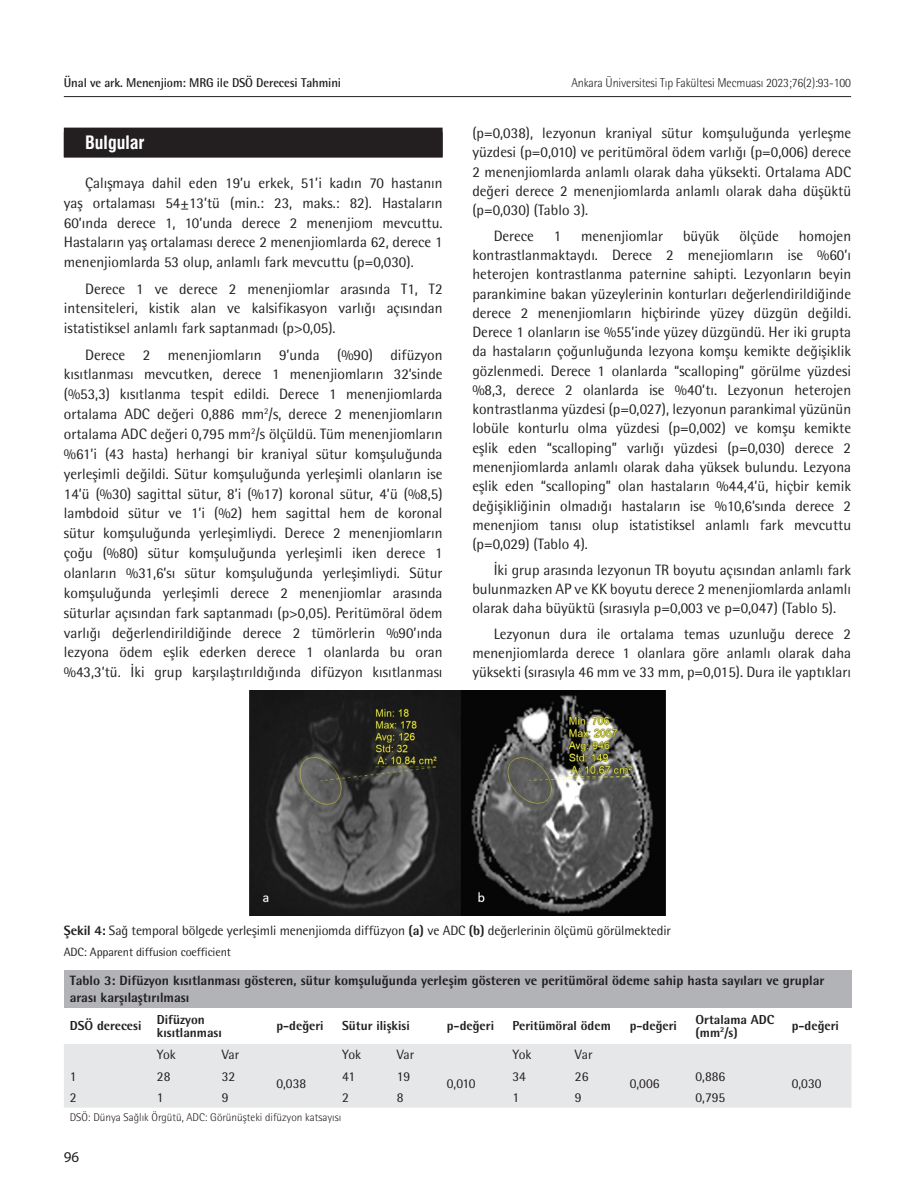
<style>
.page{position:relative;width:915px;height:1191px;background:#fff}
.page>*{position:absolute;margin:0;border:0;box-sizing:border-box;transform-origin:0 0}
.ANA_BASLIK{font:18px "Swiss Condensed Bold Tr";color:#fff}
.YAZI{font:15px/19.2px "Rotis Semi Sans Std";color:#231f20;text-align:justify}
.t1{font:15px "Myriad Pro";color:#231f20}
.TABLO-BASI{font:800 13.5px/16.5px "Rotis Semi Sans Std";color:#231f20}
.RESİM-ALTI{font:13.5px "Rotis Semi Sans Std";letter-spacing:-.01em;color:#231f20}
.TABLO-YAZI{font:13.5px "Rotis Semi Sans Std";color:#231f20}
.TABLO-ARA{font:800 13.05px/12.8px "Rotis Semi Sans Std";color:#231f20}
.t2{font:300 12.75px "Rotis Semi Sans Std";letter-spacing:-.01em;color:#231f20;scale:.95 1}
.t3{font:700 12.75px "Rotis Semi Sans Std";letter-spacing:-.01em;color:#231f20}
.RESİM-ALTI-2{font:12px "Rotis Semi Sans Std";letter-spacing:-.01em;color:#231f20}
.TABLO-ALTI{font:300 11.25px "Rotis Semi Sans Std";color:#231f20}
.s1{font-weight:800}
</style>
<div class="page">
<hr style="left:64px;top:96px;width:786px;height:1px;background:#231f20">
<div style="left:64px;top:128px;width:378px;height:29px;background:#231f20"></div>
<img style="left:249px;top:691px;width:416px;height:224px">
<div style="left:64px;top:970px;width:787px;height:37px;background:#b2b3b7"></div>
<div style="left:64px;top:1044px;width:787px;height:63px;background:#e6e7e9"></div>
<p class="t3" style="left:64px;top:75px;width:279px">Ünal ve ark. Menenjiom: MRG ile DSÖ Derecesi Tahmini</p>
<p class="t2" style="left:571px;top:75px;width:296px">Ankara Üniversitesi Tıp Fakültesi Mecmuası 2023;76(2):93-100</p>
<p class="ANA_BASLIK" style="left:85px;top:132px;width:61px">Bulgular</p>
<p class="YAZI" style="left:64px;top:173px;width:380px;line-height:19.8px;text-indent:21px">Çalışmaya dahil eden 19’u erkek, 51’i kadın 70 hastanın yaş ortalaması 54±13’tü (min.: 23, maks.: 82). Hastaların 60’ında derece 1, 10’unda derece 2 menenjiom mevcuttu.<br>Hastaların yaş ortalaması derece 2 menenjiomlarda 62, derece 1 menenjiomlarda 53 olup, anlamlı fark mevcuttu (p=0,030).</p>
<p class="YAZI" style="left:64px;top:278px;width:380px;line-height:19.8px;text-indent:21px">Derece 1 ve derece 2 menenjiomlar arasında T1, T2 intensiteleri, kistik alan ve kalsifikasyon varlığı açısından istatistiksel anlamlı fark saptanmadı (p&gt;0,05).</p>
<p class="YAZI" style="left:64px;top:344px;width:380px;line-height:19.8px;text-indent:21px">Derece 2 menenjiomların 9’unda (%90) difüzyon kısıtlanması mevcutken, derece 1 menenjiomların 32’sinde (%53,3) kısıtlanma tespit edildi. Derece 1 menenjiomlarda ortalama ADC değeri 0,886 mm<sup>2</sup>/s, derece 2 menenjiomların ortalama ADC değeri 0,795 mm<sup>2</sup>/s ölçüldü. Tüm menenjiomların %61’i (43 hasta) herhangi bir kraniyal sütur komşuluğunda yerleşimli değildi. Sütur komşuluğunda yerleşimli olanların ise 14’ü (%30) sagittal sütur, 8’i (%17) koronal sütur, 4’ü (%8,5) lambdoid sütur ve 1’i (%2) hem sagittal hem de koronal sütur komşuluğunda yerleşimliydi. Derece 2 menenjiomların çoğu (%80) sütur komşuluğunda yerleşimli iken derece 1 olanların %31,6’sı sütur komşuluğunda yerleşimliydi. Sütur komşuluğunda yerleşimli derece 2 menenjiomlar arasında süturlar açısından fark saptanmadı (p&gt;0,05). Peritümöral ödem varlığı değerlendirildiğinde derece 2 tümörlerin %90’ında lezyona ödem eşlik ederken derece 1 olanlarda bu oran %43,3’tü. İki grup karşılaştırıldığında difüzyon kısıtlanması</p>
<p class="YAZI" style="left:472px;top:123px;width:380px">(p=0,038), lezyonun kraniyal sütur komşuluğunda yerleşme yüzdesi (p=0,010) ve peritümöral ödem varlığı (p=0,006) derece 2 menenjiomlarda anlamlı olarak daha yüksekti. Ortalama ADC değeri derece 2 menenjiomlarda anlamlı olarak daha düşüktü (p=0,030) (Tablo 3).</p>
<p class="YAZI" style="left:493px;top:226px;width:42px">Derece</p>
<p class="YAZI" style="left:553px;top:226px;width:9px">1</p>
<p class="YAZI" style="left:581px;top:226px;width:84px">menenjiomlar</p>
<p class="YAZI" style="left:682px;top:226px;width:38px">büyük</p>
<p class="YAZI" style="left:739px;top:226px;width:41px">ölçüde</p>
<p class="YAZI" style="left:472px;top:226px;width:380px;text-indent:326px">homojen kontrastlanmaktaydı. Derece 2 menejiomların ise %60’ı heterojen kontrastlanma paternine sahipti. Lezyonların beyin parankimine bakan yüzeylerinin konturları değerlendirildiğinde derece 2 menenjiomların hiçbirinde yüzey düzgün değildi.<br>Derece 1 olanların ise %55’inde yüzey düzgündü. Her iki grupta da hastaların çoğunluğunda lezyona komşu kemikte değişiklik gözlenmedi. Derece 1 olanlarda “scalloping” görülme yüzdesi %8,3, derece 2 olanlarda ise %40’tı. Lezyonun heterojen kontrastlanma yüzdesi (p=0,027), lezyonun parankimal yüzünün lobüle konturlu olma yüzdesi (p=0,002) ve komşu kemikte eşlik eden “scalloping” varlığı yüzdesi (p=0,030) derece 2 menenjiomlarda anlamlı olarak daha yüksek bulundu. Lezyona eşlik eden “scalloping” olan hastaların %44,4’ü, hiçbir kemik değişikliğinin olmadığı hastaların ise %10,6’sında derece 2 menenjiom tanısı olup istatistiksel anlamlı fark mevcuttu (p=0,029) (Tablo 4).</p>
<p class="YAZI" style="left:472px;top:560px;width:380px;text-indent:21px">İki grup arasında lezyonun TR boyutu açısından anlamlı fark bulunmazken AP ve KK boyutu derece 2 menenjiomlarda anlamlı olarak daha büyüktü (sırasıyla p=0,003 ve p=0,047) (Tablo 5).</p>
<p class="YAZI" style="left:472px;top:624px;width:380px;text-indent:21px">Lezyonun dura ile ortalama temas uzunluğu derece 2 menenjiomlarda derece 1 olanlara göre anlamlı olarak daha yüksekti (sırasıyla 46 mm ve 33 mm, p=0,015). Dura ile yaptıkları</p>
<p class="RESİM-ALTI" style="left:64px;top:922px;width:608px"><span class="s1">Şekil 4:</span> Sağ temporal bölgede yerleşimli menenjiomda diffüzyon <span class="s1">(a)</span> ve ADC <span class="s1">(b)</span> değerlerinin ölçümü görülmektedir</p>
<p class="RESİM-ALTI-2" style="left:64px;top:944px;width:168px">ADC: Apparent diffusion coefficient</p>
<p class="TABLO-BASI" style="left:70px;top:972px;width:756px">Tablo 3: Difüzyon kısıtlanması gösteren, sütur komşuluğunda yerleşim gösteren ve peritümöral ödeme sahip hasta sayıları ve gruplar arası karşılaştırılması</p>
<p class="TABLO-ARA" style="left:70px;top:1019px;width:73px">DSÖ derecesi</p>
<p class="TABLO-ARA" style="left:157px;top:1013px;width:66px">Difüzyon kısıtlanması</p>
<p class="TABLO-ARA" style="left:276px;top:1019px;width:49px">p-değeri</p>
<p class="TABLO-ARA" style="left:342px;top:1019px;width:69px">Sütur ilişkisi</p>
<p class="TABLO-ARA" style="left:446px;top:1019px;width:49px">p-değeri</p>
<p class="TABLO-ARA" style="left:512px;top:1019px;width:100px">Peritümöral ödem</p>
<p class="TABLO-ARA" style="left:629px;top:1019px;width:49px">p-değeri</p>
<p class="TABLO-ARA" style="left:695px;top:1013px;width:80px">Ortalama ADC (mm<sup>2</sup>/s)</p>
<p class="TABLO-ARA" style="left:791px;top:1019px;width:49px">p-değeri</p>
<p class="TABLO-YAZI" style="left:157px;top:1046px;width:21px">Yok</p>
<p class="TABLO-YAZI" style="left:222px;top:1046px;width:19px">Var</p>
<p class="TABLO-YAZI" style="left:276px;top:1075px;width:31px">0,038</p>
<p class="TABLO-YAZI" style="left:342px;top:1046px;width:21px">Yok</p>
<p class="TABLO-YAZI" style="left:396px;top:1046px;width:19px">Var</p>
<p class="TABLO-YAZI" style="left:512px;top:1046px;width:21px">Yok</p>
<p class="TABLO-YAZI" style="left:574px;top:1046px;width:19px">Var</p>
<p class="TABLO-YAZI" style="left:70px;top:1068px;width:8px">1</p>
<p class="TABLO-YAZI" style="left:157px;top:1068px;width:15px">28</p>
<p class="TABLO-YAZI" style="left:222px;top:1068px;width:15px">32</p>
<p class="TABLO-YAZI" style="left:342px;top:1068px;width:15px">41</p>
<p class="TABLO-YAZI" style="left:396px;top:1068px;width:15px">19</p>
<p class="TABLO-YAZI" style="left:512px;top:1068px;width:15px">34</p>
<p class="TABLO-YAZI" style="left:574px;top:1068px;width:15px">26</p>
<p class="TABLO-YAZI" style="left:695px;top:1068px;width:31px">0,886</p>
<p class="TABLO-YAZI" style="left:70px;top:1089px;width:8px">2</p>
<p class="TABLO-YAZI" style="left:157px;top:1089px;width:8px">1</p>
<p class="TABLO-YAZI" style="left:222px;top:1089px;width:8px">9</p>
<p class="TABLO-YAZI" style="left:342px;top:1089px;width:8px">2</p>
<p class="TABLO-YAZI" style="left:396px;top:1089px;width:8px">8</p>
<p class="TABLO-YAZI" style="left:512px;top:1089px;width:8px">1</p>
<p class="TABLO-YAZI" style="left:574px;top:1089px;width:8px">9</p>
<p class="TABLO-YAZI" style="left:695px;top:1089px;width:31px">0,795</p>
<p class="TABLO-ALTI" style="left:70px;top:1111px;width:273px">DSÖ: Dünya Sağlık Örgütü, ADC: Görünüşteki difüzyon katsayısı</p>
<p class="TABLO-YAZI" style="left:446px;top:1075px;width:30px">0,010</p>
<p class="TABLO-YAZI" style="left:629px;top:1075px;width:31px">0,006</p>
<p class="TABLO-YAZI" style="left:791px;top:1075px;width:31px">0,030</p>
<p class="t1" style="left:64px;top:1147px;width:17px">96</p>
</div>
